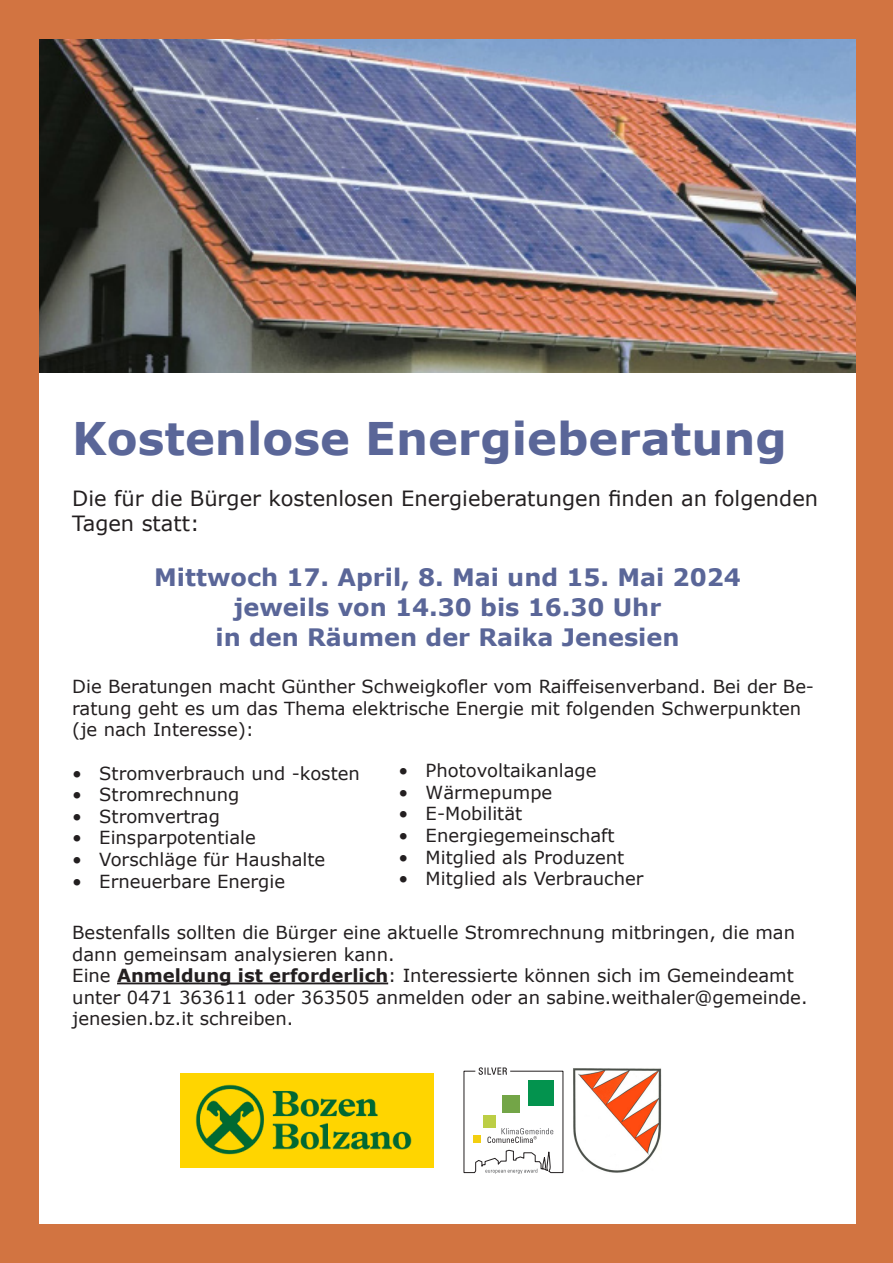
<style>
.page{position:relative;width:893px;height:1263px;background:#fff}
.page>*{position:absolute;margin:0;border:0;box-sizing:border-box;transform-origin:0 0}
.t1{font:700 45px "Verdana";color:#5a6698}
.t2{font:700 24px/30px "Verdana";color:#5a6698;text-align:center}
.t3{font:21px/25.2px "Verdana";color:#231f20}
.t4{font:18px/21.6px "Verdana";color:#231f20}
.s1{font-weight:700}
</style>
<div class="page">
<img style="left:38px;top:38px;width:819px;height:334px">
<div style="left:0;top:0;width:38px;height:1263px;background:#d27441"></div>
<div style="left:857px;top:0;width:36px;height:1263px;background:#d27441"></div>
<div style="left:13px;top:1225px;width:869px;height:38px;background:#d27441"></div>
<img style="left:181px;top:1073px;width:253px;height:94px">
<svg style="left:464px;top:1067px;width:99px;height:107px"></svg>
<img style="left:573px;top:1068px;width:88px;height:105px">
<hr style="left:117px;top:982px;width:271px;height:2px;background:#231f20">
<div style="left:12px;top:0;width:869px;height:38px;background:#d27441"></div>
<h1 class="t1" style="left:72px;top:407px;width:716px">Kostenlose Energieberatung</h1>
<p class="t3" style="left:72px;top:485px;width:747px">Die für die Bürger kostenlosen Energieberatungen finden an folgenden<br>Tagen statt:</p>
<h2 class="t2" style="left:154px;top:562px;width:588px">Mittwoch 17. April, 8. Mai und 15. Mai 2024 jeweils von 14.30 bis 16.30 Uhr<br>in den Räumen der Raika Jenesien</h2>
<p class="t4" style="left:72px;top:675px;width:743px">Die Beratungen macht Günther Schweigkofler vom Raiffeisenverband. Bei der Be&shy;ratung geht es um das Thema elektrische Energie mit folgenden Schwerpunkten (je nach Interesse):</p>
<p class="t4" style="left:72px;top:762px;width:289px">• Stromverbrauch und -kosten</p>
<p class="t4" style="left:72px;top:784px;width:169px">• Stromrechnung</p>
<p class="t4" style="left:72px;top:805px;width:149px">• Stromvertrag</p>
<p class="t4" style="left:72px;top:827px;width:185px">• Einsparpotentiale</p>
<p class="t4" style="left:72px;top:848px;width:255px">• Vorschläge für Haushalte</p>
<p class="t4" style="left:72px;top:870px;width:214px">• Erneuerbare Energie</p>
<p class="t4" style="left:399px;top:759px;width:199px">• Photovoltaikanlage</p>
<p class="t4" style="left:399px;top:781px;width:155px">• Wärmepumpe</p>
<p class="t4" style="left:399px;top:803px;width:125px">• E-Mobilität</p>
<p class="t4" style="left:399px;top:824px;width:217px">• Energiegemeinschaft</p>
<p class="t4" style="left:399px;top:846px;width:227px">• Mitglied als Produzent</p>
<p class="t4" style="left:399px;top:867px;width:246px">• Mitglied als Verbraucher</p>
<p class="t4" style="left:72px;top:921px;width:737px">Bestenfalls sollten die Bürger eine aktuelle Stromrechnung mitbringen, die man dann gemeinsam analysieren kann.<br>Eine <span class="s1">Anmeldung ist erforderlich</span>: Interessierte können sich im Gemeindeamt unter 0471 363611 oder 363505 anmelden oder an sabine.weithaler@gemeinde. jenesien.bz.it schreiben.</p>
</div>
